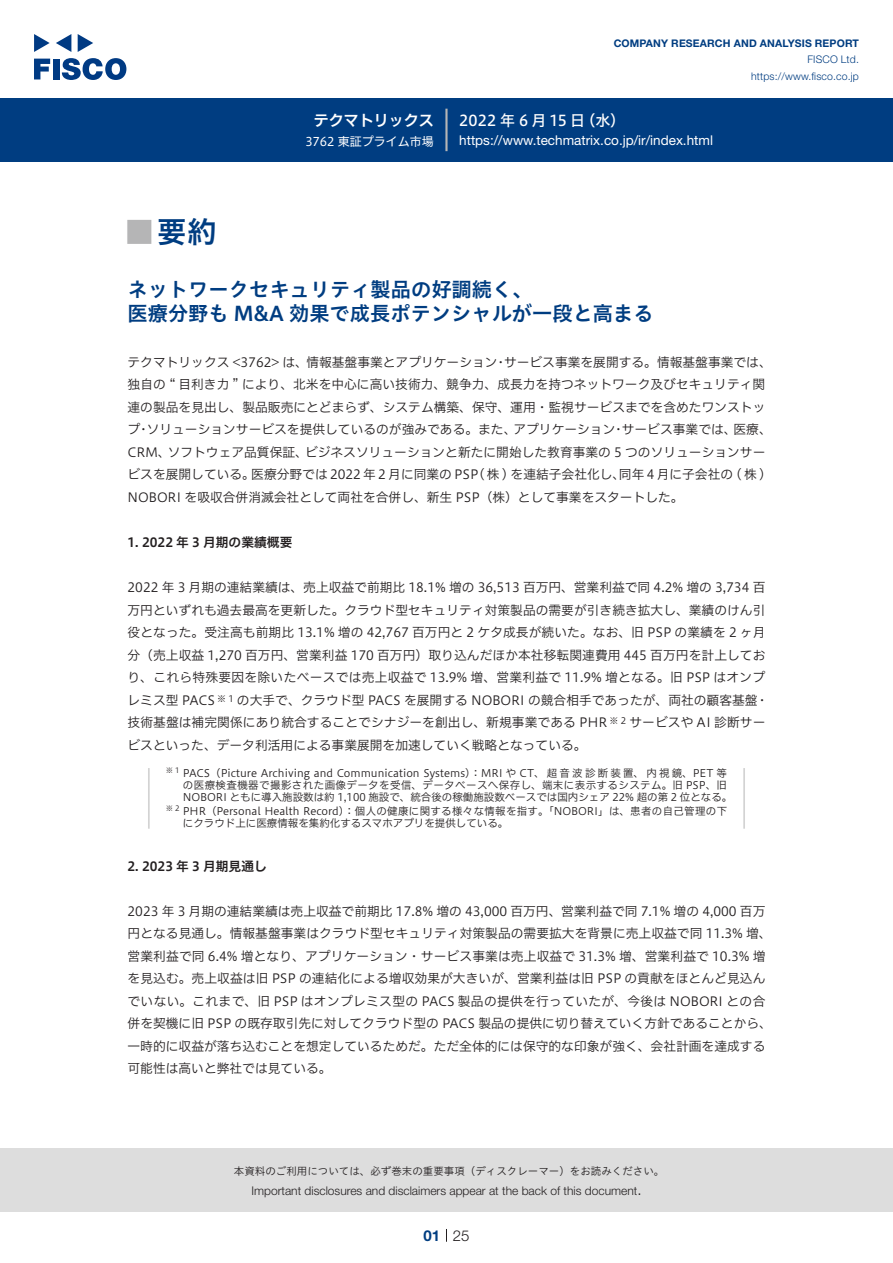
<style>
.page{position:relative;width:893px;height:1263px;background:#fff}
.page>*{position:absolute;margin:0;border:0;box-sizing:border-box;transform-origin:0 0}
.t1{font:30px "Hiragino UD Sans Std N W6";color:#003d81}
.t2{font:24px "Hiragino UD Sans Std N W6";color:#b5b5b6}
.t3{font:20.25px/24px "Hiragino UD Sans Std W6";color:#003d81}
.t4{font:15px "Hiragino UD Sans F Std N W5";letter-spacing:.005em;color:#fff}
.t5{font:15px "Hiragino UD Sans F Std N W6";color:#fff}
.t6{font:300 15px "Helvetica Neue LT Std";color:#231f20}
.t7{font:700 15px "Helvetica Neue LT Std";color:#003d81}
.t8{font:13.5px "Helvetica Neue LT Std";color:#fff}
.t9{font:12.75px/22.5px "Hiragino UD Sans F Std N W3";color:#231f20}
.t10{font:12.75px "Hiragino UD Sans F Std N W6";color:#231f20}
.t11{font:300 12px "Helvetica Neue LT Std";color:#231f20}
.t12{font:12px "Hiragino UD Sans F Std N W4";color:#fff}
.t13{font:10.5px "Hiragino UD Sans F Std N W3";color:#231f20}
.t14{font:10.5px "Hiragino UD Sans F Std N W3";letter-spacing:.04em;color:#231f20}
.t15{font:10.5px "Hiragino UD Sans Std W3";color:#231f20}
.t16{font:700 10.5px "Helvetica Neue LT Std";letter-spacing:.015em;color:#003d81}
.t17{font:300 10.5px/16.5px "Helvetica Neue LT Std";letter-spacing:.015em;color:#003d81;text-align:right}
.t18{font:8.85px "Hiragino UD Sans F Std N W3";color:#231f20}
.t19{font:7.35px "Hiragino UD Sans F Std N W3";color:#231f20}
</style>
<div class="page">
<div style="left:0;top:1148px;width:893px;height:64px;background:#ddd"></div>
<svg style="left:34px;top:59px;width:16px;height:20px"></svg>
<div style="left:53px;top:59px;width:6px;height:20px;background:#003a83"></div>
<svg style="left:62px;top:58px;width:64px;height:22px"></svg>
<svg style="left:34px;top:34px;width:16px;height:18px"></svg>
<svg style="left:78px;top:34px;width:15px;height:18px"></svg>
<svg style="left:56px;top:34px;width:15px;height:18px"></svg>
<div style="left:0;top:98px;width:893px;height:64px;background:#003d81"></div>
<hr style="left:445px;top:109px;width:3px;height:42px;background:#b5b5b6">
<svg style="left:446px;top:1229px;width:1px;height:13px"></svg>
<hr style="left:148px;top:768px;width:2px;height:61px;background:#d3d3d3">
<hr style="left:743px;top:768px;width:2px;height:61px;background:#d3d3d3">
<p class="t5" style="left:314px;top:109px;width:122px">テクマトリックス</p>
<p class="t12" style="left:305px;top:132px;width:130px">3762 東証プライム市場</p>
<p class="t16" style="left:614px;top:37px;width:247px">COMPANY RESEARCH AND ANALYSIS REPORT</p>
<p class="t17" style="left:751px;top:51px;width:109px">FISCO Ltd. https://www.fisco.co j p.</p>
<p class="t4" style="left:580px;top:109px;width:46px">（水(</p>
<p class="t4" style="left:459px;top:109px;width:127px">2022 年 6 月 15 日</p>
<p class="t8" style="left:459px;top:132px;width:255px">https://www.techmatrix.co j p. /i r/ index.html</p>
<h1 class="t1" style="left:157px;top:209px;width:61px">要約</h1>
<h2 class="t2" style="left:128px;top:213px;width:25px">█</h2>
<h3 class="t3" style="left:128px;top:276px;width:528px">ネットワークセキュリティ製品の好調続く、<br>医療分野も M&amp;A 効果で成長ポテンシャルが一段と高まる</h3>
<p class="t9" style="left:504px;top:350px;width:269px">サービス事業を展開する。情報基盤事業では、</p>
<p class="t9" style="left:128px;top:350px;width:372px">テクマトリックス &lt;3762&gt; は、情報基盤事業とアプリケーション</p>
<p class="t9" style="left:128px;top:373px;width:639px">独自の “ 目利き力 ” により、北米を中心に高い技術力、競争力、成長力を持つネットワーク及びセキュリティ関</p>
<p class="t9" style="left:128px;top:395px;width:639px">連の製品を見出し、製品販売にとどまらず、システム構築、保守、運用・監視サービスまでを含めたワンストッ</p>
<p class="t9" style="left:733px;top:418px;width:40px">医療、</p>
<p class="t9" style="left:494px;top:350px;width:14px">・</p>
<p class="t9" style="left:128px;top:418px;width:14px">プ</p>
<p class="t9" style="left:147px;top:418px;width:371px">ソリューションサービスを提供しているのが強みである。また、</p>
<p class="t9" style="left:513px;top:418px;width:103px">アプリケーション</p>
<p class="t9" style="left:622px;top:418px;width:116px">サービス事業では、</p>
<p class="t9" style="left:137px;top:418px;width:14px">・</p>
<p class="t9" style="left:612px;top:418px;width:14px">・</p>
<p class="t9" style="left:168px;top:440px;width:142px">ソフトウェア品質保証、</p>
<p class="t9" style="left:128px;top:440px;width:45px">CRM、</p>
<p class="t9" style="left:305px;top:440px;width:462px">ビジネスソリューションと新たに開始した教育事業の 5 つのソリューションサー</p>
<p class="t9" style="left:128px;top:463px;width:558px">ビスを展開している。<br>NOBORI を吸収合併消滅会社として両社を合併し、新生 PSP（株）として事業をスタートした。</p>
<p class="t10" style="left:128px;top:532px;width:166px">1. 2022 年 3 月期の業績概要</p>
<p class="t9" style="left:128px;top:575px;width:642px;text-align:right">2022 年 3 月期の連結業績は、売上収益で前期比 18.1% 増の 36,513 百万円、営業利益で同 4.2% 増の 3,734 百万円といずれも過去最高を更新した。クラウド型セキュリティ対策製品の需要が引き続き拡大し、業績のけん引役となった。受注高も前期比 13.1% 増の 42,767 百万円と 2 ケタ成長が続いた。なお、旧 PSP の業績を 2 ヶ月分（売上収益 1,270 百万円、営業利益 170 百万円）取り込んだほか本社移転関連費用 445 百万円を計上しており、これら特殊要因を除いたベースでは売上収益で 13.9% 増、営業利益で 11.9% 増となる。旧 PSP はオンプの大手で、クラウド型 PACS を展開する NOBORI の競合相手であったが、両社の顧客基盤・</p>
<p class="t9" style="left:251px;top:463px;width:376px">医療分野では 2022 年 2 月に同業の PSP( 株 ) を連結子会社化し、</p>
<p class="t9" style="left:619px;top:463px;width:148px">同年 4 月に子会社の ( 株 (</p>
<p class="t9" style="left:128px;top:688px;width:89px">レミス型 PACS</p>
<p class="t18" style="left:217px;top:691px;width:18px">※ 1</p>
<p class="t9" style="left:629px;top:710px;width:137px">サービスや AI 診断サー</p>
<p class="t9" style="left:128px;top:710px;width:481px">技術基盤は補完関係にあり統合することでシナジーを創出し、新規事業である PHRビスといった、データ利活用による事業展開を加速していく戦略となっている。</p>
<p class="t13" style="left:183px;top:765px;width:546px">PACS（Picture Archiving and Communication Systems ：） MRI や CT、超音波診断装置、内視鏡、PET 等</p>
<p class="t18" style="left:610px;top:714px;width:18px">※ 2</p>
<p class="t19" style="left:166px;top:765px;width:15px">※1</p>
<p class="t14" style="left:183px;top:777px;width:546px">の医療検査機器で撮影された画像データを受信、データベースへ保存し、端末に表示するシステム。旧 PSP、旧</p>
<p class="t13" style="left:183px;top:803px;width:546px">PHR（Personal Health Record ：）個人の健康に関する様々な情報を指す。「NOBORI」は、患者の自己管理の下</p>
<p class="t13" style="left:183px;top:789px;width:551px">NOBORI ともに導入施設数は約 1,100 施設で、統合後の稼働施設数ベースでは国内シェア 22% 超の第 2 位となる。</p>
<p class="t13" style="left:183px;top:815px;width:327px">にクラウド上に医療情報を集約化するスマホアプリを提供している。</p>
<p class="t10" style="left:128px;top:856px;width:141px">2. 2023 年 3 月期見通し</p>
<p class="t9" style="left:128px;top:899px;width:646px">2023 年 3 月期の連結業績は売上収益で前期比 17.8% 増の 43,000 百万円、営業利益で同 7.1% 増の 4,000 百万円となる見通し。情報基盤事業はクラウド型セキュリティ対策製品の需要拡大を背景に売上収益で同 11.3% 増、営業利益で同 6.4% 増となり、アプリケーション・サービス事業は売上収益で 31.3% 増、営業利益で 10.3% 増を見込む。売上収益は旧 PSP の連結化による増収効果が大きいが、営業利益は旧 PSP の貢献をほとんど見込んでいない。これまで、旧 PSP はオンプレミス型の PACS 製品の提供を行っていたが、今後は NOBORI との合併を契機に旧 PSP の既存取引先に対してクラウド型の PACS 製品の提供に切り替えていく方針であることから、一時的に収益が落ち込むことを想定しているためだ。ただ全体的には保守的な印象が強く、会社計画を達成する可能性は高いと弊社では見ている。</p>
<p class="t19" style="left:166px;top:803px;width:15px">※2</p>
<p class="t15" style="left:234px;top:1163px;width:432px">本資料のご利用については、必ず巻末の重要事項（ディスクレーマー）をお読みください。</p>
<p class="t6" style="left:637px;top:1180px;width:6px">.</p>
<p class="t11" style="left:251px;top:1183px;width:387px">Important disclosures and disclaimers appear at the back of this document</p>
<p class="t7" style="left:423px;top:1226px;width:18px">01</p>
<p class="t6" style="left:453px;top:1226px;width:18px">25</p>
</div>
